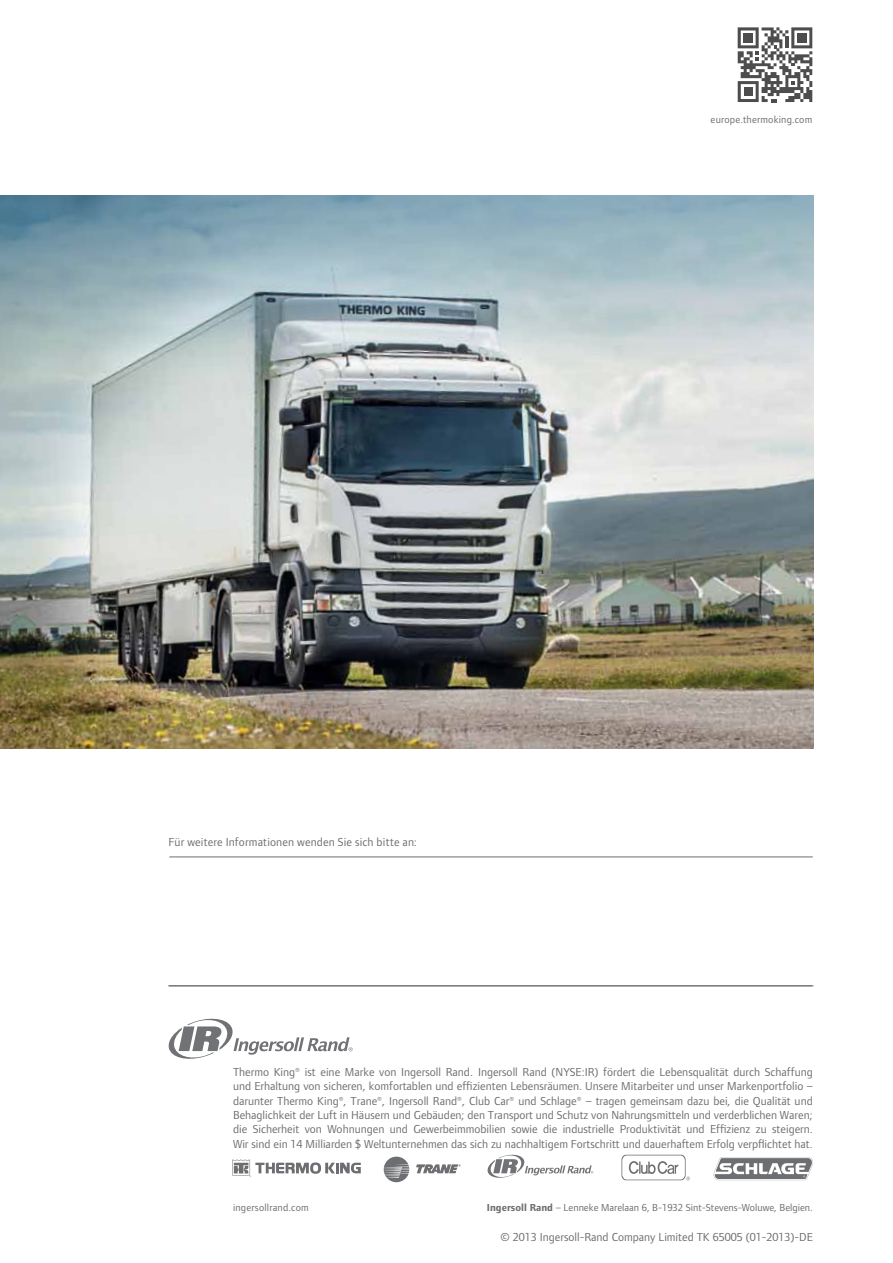
<style>
.page{position:relative;width:893px;height:1263px;background:#fff}
.page>*{position:absolute;margin:0;border:0;box-sizing:border-box;transform-origin:0 0}
.t1{font:12px/14.4px "Foundry Form Sans Blonde";color:#6d6e71;text-align:justify}
.t2{font:10.5px "Foundry Form Sans Blonde";color:#6d6e71}
.t3{font:10.5px "Foundry Form Sans Blonde";letter-spacing:.02em;color:#6d6e71}
.s1{font-weight:700}
</style>
<div class="page">
<img style="left:0;top:372px;width:813px;height:376px">
<svg style="left:0;top:196px;width:813px;height:176px;background:#a3b8c1"></svg>
<svg style="left:738px;top:27px;width:74px;height:75px"></svg>
<svg style="left:621px;top:1155px;width:69px;height:25px"></svg>
<svg style="left:487px;top:1154px;width:106px;height:24px"></svg>
<svg style="left:168px;top:1018px;width:185px;height:41px"></svg>
<svg style="left:384px;top:1156px;width:25px;height:26px"></svg>
<svg style="left:416px;top:1164px;width:45px;height:9px"></svg>
<svg style="left:713px;top:1157px;width:100px;height:23px"></svg>
<svg style="left:232px;top:1160px;width:129px;height:17px"></svg>
<hr style="left:169px;top:856px;width:644px;height:1px;background:#6d6e71">
<hr style="left:169px;top:985px;width:644px;height:1px;background:#6d6e71">
<p class="t1" style="left:169px;top:835px;width:250px">Für weitere Informationen wenden Sie sich bitte an:</p>
<p class="t3" style="left:711px;top:113px;width:103px">europe.thermoking.com</p>
<p class="t1" style="left:233px;top:1064px;width:581px">Thermo King® ist eine Marke von Ingersoll Rand. Ingersoll Rand (NYSE:IR) fördert die Lebensqualität durch Schaffung und Erhaltung von sicheren, komfortablen und effizienten Lebensräumen. Unsere Mitarbeiter und unser Markenportfolio – darunter Thermo King®, Trane®, Ingersoll Rand®, Club Car® und Schlage® – tragen gemeinsam dazu bei, die Qualität und Behaglichkeit der Luft in Häusern und Gebäuden; den Transport und Schutz von Nahrungsmitteln und verderblichen Waren; die Sicherheit von Wohnungen und Gewerbeimmobilien sowie die industrielle Produktivität und Effizienz zu steigern.<br>Wir sind ein 14 Milliarden $ Weltunternehmen das sich zu nachhaltigem Fortschritt und dauerhaftem Erfolg verpflichtet hat.</p>
<p class="t2" style="left:233px;top:1202px;width:77px">ingersollrand.com</p>
<p class="t2" style="left:487px;top:1202px;width:327px"><span class="s1">Ingersoll Rand</span> – Lenneke Marelaan 6, B-1932 Sint-Stevens-Woluwe, Belgien.</p>
<p class="t1" style="left:501px;top:1230px;width:314px">© 2013 Ingersoll-Rand Company Limited TK 65005 (01-2013)-DE</p>
</div>
